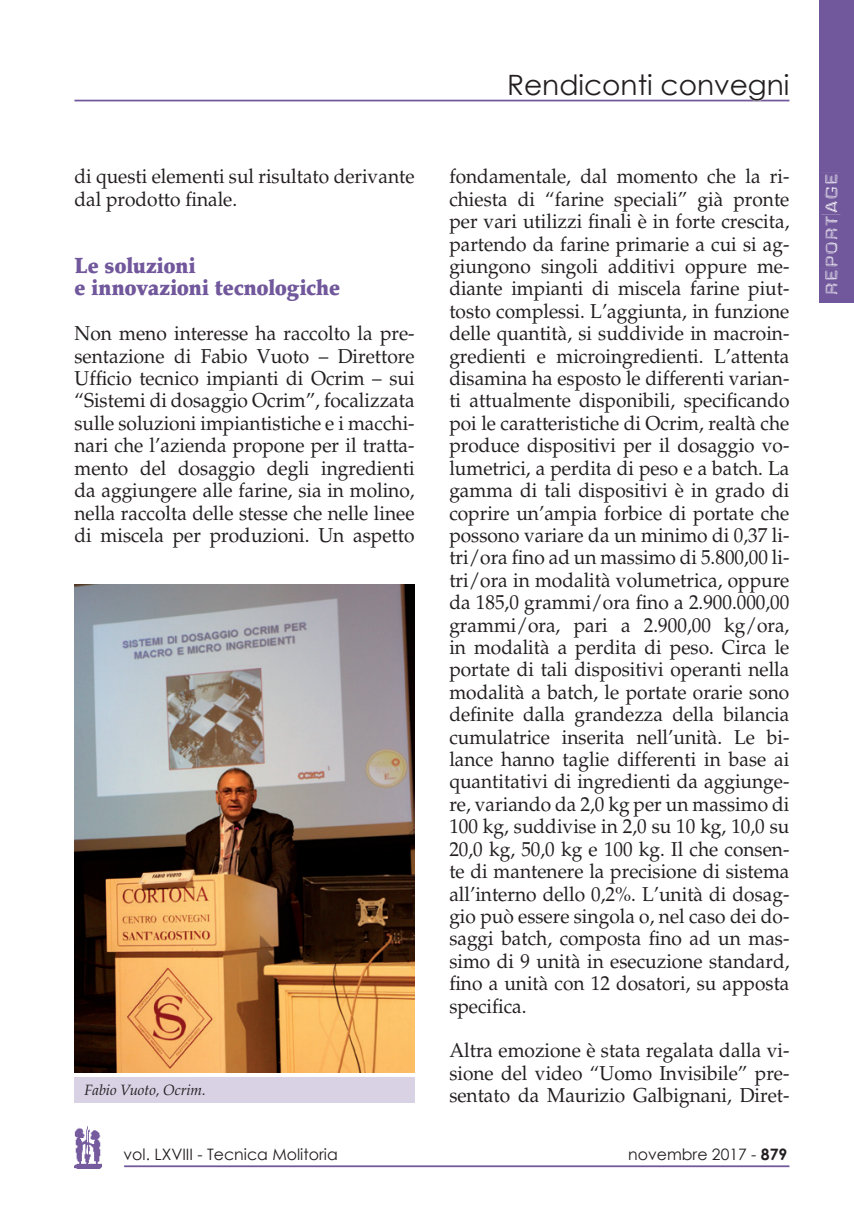
<style>
.page{position:relative;width:854px;height:1211px;background:#fff}
.page>*{position:absolute;margin:0;border:0;box-sizing:border-box;transform-origin:0 0}
.t1{font:35px "Dymo";color:#71579b}
.t2{font:28px "Century Gothic";color:#231f20}
.t3{font:900 21.88px/22.4px "Palatino LT Std";letter-spacing:-.01em;color:#71579b;scale:.95 1}
.t4{font:20.12px/22.4px "Palatino LT Std";color:#231f20;text-align:justify;scale:.95 1}
.t5{font:15.75px "Century Gothic";color:#231f20}
.t6{font:italic 14.88px "Palatino LT Std";letter-spacing:-.005em;color:#231f20}
.s1{font-weight:700}
</style>
<div class="page">
<hr style="left:74px;top:100px;width:715px;height:1px;background:#71579b">
<svg style="left:660px;top:99px;width:129px;height:3px"></svg>
<hr style="left:124px;top:1165px;width:665px;height:2px;background:#71579b">
<img style="left:74px;top:1126px;width:27px;height:42px">
<div style="left:818px;top:0;width:35px;height:303px;background:#71579b"></div>
<div style="left:820px;top:172px;width:20px;height:124px;background:#fff"></div>
<div style="left:74px;top:1076px;width:340px;height:26px;background:#d9d2e5"></div>
<img style="left:74px;top:584px;width:340px;height:488px">
<p class="t4" style="left:74px;top:166px;width:359px">di questi elementi sul risultato derivante dal prodotto finale.</p>
<p class="t3" style="left:74px;top:254px;width:281px">Le soluzioni<br>e innovazioni tecnologiche</p>
<p class="t4" style="left:74px;top:322px;width:359px">Non meno interesse ha raccolto la pre&shy;sentazione di Fabio Vuoto – Direttore Ufficio tecnico impianti di Ocrim – sui “Sistemi di dosaggio Ocrim”, focalizzata sulle soluzioni impiantistiche e i macchi&shy;nari che l’azienda propone per il tratta&shy;mento del dosaggio degli ingredienti da aggiungere alle farine, sia in molino, nella raccolta delle stesse che nelle linee di miscela per produzioni. Un aspetto</p>
<p class="t6" style="left:84px;top:1081px;width:123px">Fabio Vuoto, Ocrim.</p>
<h2 class="t2" style="left:507px;top:67px;width:284px">Rendiconti convegni</h2>
<p class="t4" style="left:449px;top:166px;width:359px">fondamentale, dal momento che la ri&shy;chiesta di “farine speciali” già pronte per vari utilizzi finali è in forte crescita, partendo da farine primarie a cui si ag&shy;giungono singoli additivi oppure me&shy;diante impianti di miscela farine piut&shy;tosto complessi. L’aggiunta, in funzione delle quantità, si suddivide in macroin&shy;gredienti e microingredienti. L’attenta disamina ha esposto le differenti varian&shy;ti attualmente disponibili, specificando poi le caratteristiche di Ocrim, realtà che produce dispositivi per il dosaggio vo&shy;lumetrici, a perdita di peso e a batch. La gamma di tali dispositivi è in grado di coprire un’ampia forbice di portate che possono variare da un minimo di 0,37 li&shy;tri/ora fino ad un massimo di 5.800,00 li&shy;tri/ora in modalità volumetrica, oppure da 185,0 grammi/ora fino a 2.900.000,00 grammi/ora, pari a 2.900,00 kg/ora, in modalità a perdita di peso. Circa le portate di tali dispositivi operanti nella modalità a batch, le portate orarie sono definite dalla grandezza della bilancia cumulatrice inserita nell’unità. Le bi&shy;lance hanno taglie differenti in base ai quantitativi di ingredienti da aggiunge&shy;re, variando da 2,0 kg per un massimo di 100 kg, suddivise in 2,0 su 10 kg, 10,0 su 20,0 kg, 50,0 kg e 100 kg. Il che consen&shy;te di mantenere la precisione di sistema all’interno dello 0,2%. L’unità di dosag&shy;gio può essere singola o, nel caso dei do&shy;saggi batch, composta fino ad un mas&shy;simo di 9 unità in esecuzione standard, fino a unità con 12 dosatori, su apposta specifica.</p>
<p class="t4" style="left:449px;top:1039px;width:359px">Altra emozione è stata regalata dalla vi&shy;sione del video “Uomo Invisibile” pre&shy;sentato da Maurizio Galbignani, Diret-</p>
<p class="t5" style="left:123px;top:1145px;width:216px">vol. LXVIII - Tecnica Molitoria</p>
<p class="t5" style="left:628px;top:1145px;width:161px">novembre 2017 - <span class="s1">879</span></p>
<h1 class="t1" style="left:813px;top:296px;width:125px;rotate:-90deg">REPORTAGE</h1>
</div>
